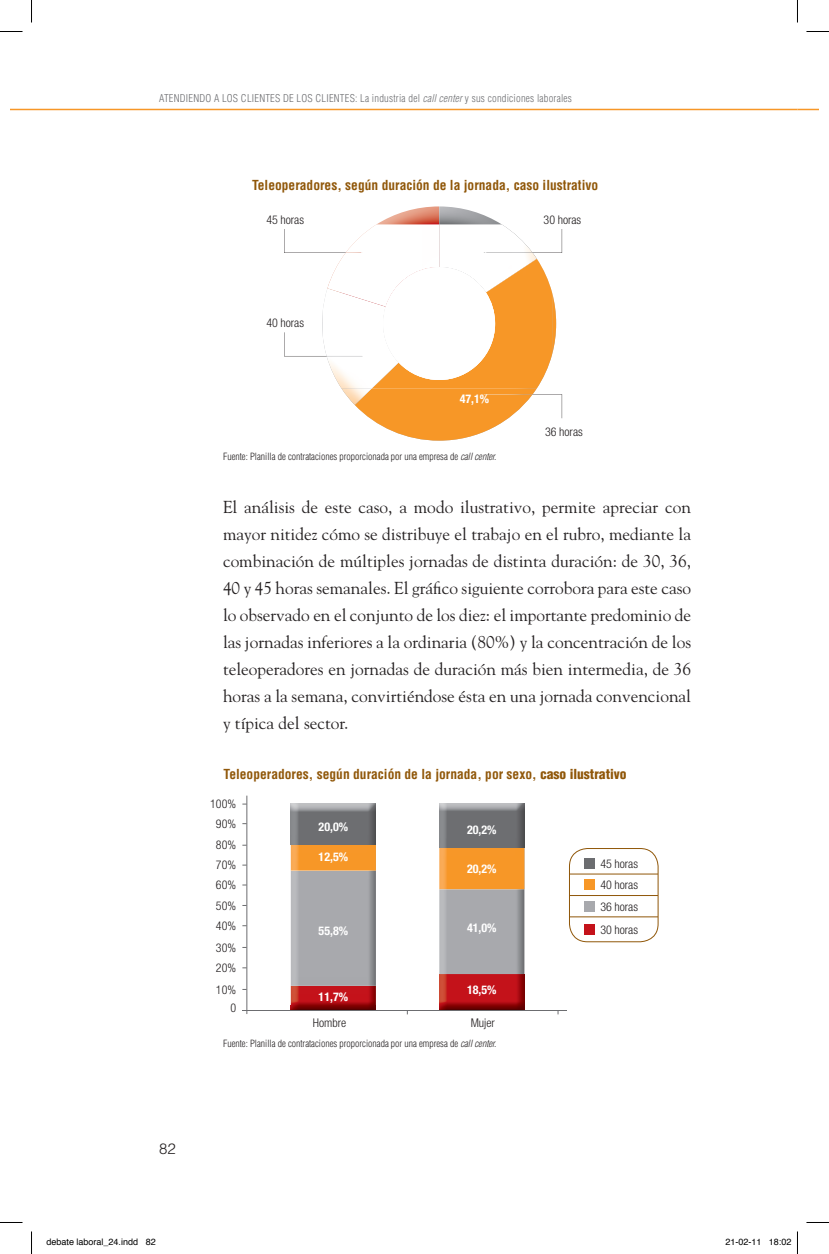
<style>
.page{position:relative;width:829px;height:1254px;background:#fff}
.page>*{position:absolute;margin:0;border:0;box-sizing:border-box;transform-origin:0 0}
.t1{font:17.25px/27px "Goudy Std";color:#231f20;text-align:justify}
.t2{font:300 15px "Helvetica LT Std";color:#231f20}
.t3{font:700 condensed 13.5px "Helvetica LT Std";color:#905709}
.t4{font:300 condensed 12px "Helvetica Neue LT Std";color:#231f20}
.t5{font:700 condensed 12px "Helvetica Neue LT Std";color:#fff}
.t6{font:300 condensed 10.5px "Helvetica LT Std";letter-spacing:.02em;color:#6c6d70}
.t7{font:300 condensed 9.75px "Helvetica LT Std";color:#231f20}
.t8{font:9px "Helvetica";color:#000}
.s1{font-style:italic}
.s2{font-weight:900}
</style>
<div class="page">
<svg style="left:797px;top:109px;width:21px;height:1px"></svg>
<hr style="left:10px;top:109px;width:787px;height:1px;background:#f79727">
<svg style="left:536px;top:229px;width:26px;height:24px"></svg>
<svg style="left:556px;top:394px;width:6px;height:24px"></svg>
<img style="left:377px;top:206px;width:124px;height:18px">
<img style="left:439px;top:224px;width:97px;height:35px">
<img style="left:483px;top:253px;width:49px;height:1px">
<img style="left:355px;top:293px;width:201px;height:147px">
<img style="left:483px;top:394px;width:49px;height:1px">
<img style="left:398px;top:259px;width:154px;height:130px">
<svg style="left:284px;top:332px;width:1px;height:24px"></svg>
<img style="left:342px;top:389px;width:29px;height:16px">
<img style="left:322px;top:291px;width:76px;height:98px">
<img style="left:326px;top:356px;width:36px;height:1px">
<img style="left:327px;top:224px;width:112px;height:83px">
<svg style="left:284px;top:229px;width:78px;height:25px"></svg>
<img style="left:383px;top:267px;width:112px;height:113px">
<div style="left:584px;top:924px;width:11px;height:11px;background:#c4121a"></div>
<div style="left:584px;top:901px;width:11px;height:11px;background:#a8a9ad"></div>
<div style="left:584px;top:879px;width:11px;height:10px;background:#f79727"></div>
<div style="left:569px;top:848px;width:89px;height:94px;border:1px solid #905709;border-radius:18px"></div>
<hr style="left:569px;top:873px;width:88px;height:1px;background:#905709">
<hr style="left:569px;top:895px;width:88px;height:1px;background:#905709">
<hr style="left:569px;top:916px;width:88px;height:1px;background:#905709">
<div style="left:584px;top:858px;width:11px;height:10px;background:#6c6d70"></div>
<hr style="left:246px;top:795px;width:1px;height:219px;background:#6c6d70">
<hr style="left:242px;top:1009px;width:325px;height:1px;background:#6c6d70">
<img style="left:291px;top:870px;width:85px;height:140px">
<img style="left:291px;top:803px;width:85px;height:67px">
<img style="left:439px;top:889px;width:85px;height:121px">
<img style="left:439px;top:803px;width:85px;height:86px">
<svg style="left:0;top:31px;width:22px;height:1px"></svg>
<svg style="left:806px;top:31px;width:22px;height:1px"></svg>
<svg style="left:0;top:1222px;width:22px;height:1px"></svg>
<svg style="left:806px;top:1222px;width:22px;height:1px"></svg>
<svg style="left:31px;top:0;width:1px;height:23px"></svg>
<svg style="left:31px;top:1231px;width:1px;height:23px"></svg>
<svg style="left:797px;top:0;width:1px;height:23px"></svg>
<svg style="left:797px;top:1231px;width:1px;height:23px"></svg>
<p class="t6" style="left:159px;top:92px;width:414px">ATENDIENDO A LOS CLIENTES DE LOS CLIENTES: La industria del <span class="s1">call center</span> y sus condiciones laborales</p>
<p class="t3" style="left:252px;top:177px;width:347px">Teleoperadores, según duración de la jornada, caso ilustrativo</p>
<p class="t4" style="left:266px;top:213px;width:39px">45 horas</p>
<p class="t4" style="left:266px;top:316px;width:39px">40 horas</p>
<p class="t4" style="left:543px;top:213px;width:39px">30 horas</p>
<p class="t5" style="left:459px;top:392px;width:31px">47,1%</p>
<p class="t4" style="left:545px;top:425px;width:39px">36 horas</p>
<p class="t7" style="left:223px;top:451px;width:275px">Fuente: Planilla de contrataciones proporcionada por una empresa de <span class="s1">call center.</span></p>
<p class="t1" style="left:223px;top:493px;width:469px">El análisis de este caso, a modo ilustrativo, permite apreciar con mayor nitidez cómo se distribuye el trabajo en el rubro, mediante la combinación de múltiples jornadas de distinta duración: de 30, 36, 40 y 45 horas semanales. El gráfico siguiente corrobora para este caso lo observado en el conjunto de los diez: el importante predominio de las jornadas inferiores a la ordinaria (80%) y la concentración de los teleoperadores en jornadas de duración más bien intermedia, de 36 horas a la semana, convirtiéndose ésta en una jornada convencional y típica del sector.</p>
<p class="t3" style="left:223px;top:766px;width:404px">Teleoperadores, según duración de la jornada, por sexo, <span class="s2">caso ilustrativo</span></p>
<p class="t4" style="left:210px;top:797px;width:27px">100%</p>
<p class="t4" style="left:216px;top:816px;width:22px">90%</p>
<p class="t4" style="left:216px;top:838px;width:22px">80%</p>
<p class="t4" style="left:216px;top:858px;width:22px">70%</p>
<p class="t4" style="left:216px;top:878px;width:22px">60%</p>
<p class="t4" style="left:216px;top:898px;width:22px">50%</p>
<p class="t4" style="left:216px;top:919px;width:22px">40%</p>
<p class="t4" style="left:216px;top:940px;width:22px">30%</p>
<p class="t4" style="left:216px;top:961px;width:22px">20%</p>
<p class="t4" style="left:216px;top:982px;width:22px">10%</p>
<p class="t4" style="left:230px;top:1001px;width:7px">0</p>
<p class="t5" style="left:318px;top:819px;width:31px">20,0%</p>
<p class="t5" style="left:467px;top:822px;width:31px">20,2%</p>
<p class="t5" style="left:318px;top:849px;width:31px">12,5%</p>
<p class="t5" style="left:467px;top:861px;width:31px">20,2%</p>
<p class="t5" style="left:318px;top:923px;width:31px">55,8%</p>
<p class="t5" style="left:467px;top:920px;width:31px">41,0%</p>
<p class="t5" style="left:318px;top:989px;width:31px">11,7%</p>
<p class="t5" style="left:467px;top:982px;width:31px">18,5%</p>
<p class="t4" style="left:313px;top:1016px;width:35px">Hombre</p>
<p class="t4" style="left:470px;top:1016px;width:26px">Mujer</p>
<p class="t7" style="left:223px;top:1037px;width:275px">Fuente: Planilla de contrataciones proporcionada por una empresa de <span class="s1">call center.</span></p>
<p class="t2" style="left:159px;top:1139px;width:18px">82</p>
<p class="t4" style="left:600px;top:856px;width:39px">45 horas</p>
<p class="t4" style="left:600px;top:877px;width:39px">40 horas</p>
<p class="t4" style="left:600px;top:900px;width:39px">36 horas</p>
<p class="t4" style="left:600px;top:923px;width:39px">30 horas</p>
<p class="t8" style="left:46px;top:1234px;width:111px">debate laboral_24.indd 82</p>
<p class="t8" style="left:725px;top:1234px;width:68px">21-02-11 18:02</p>
</div>
